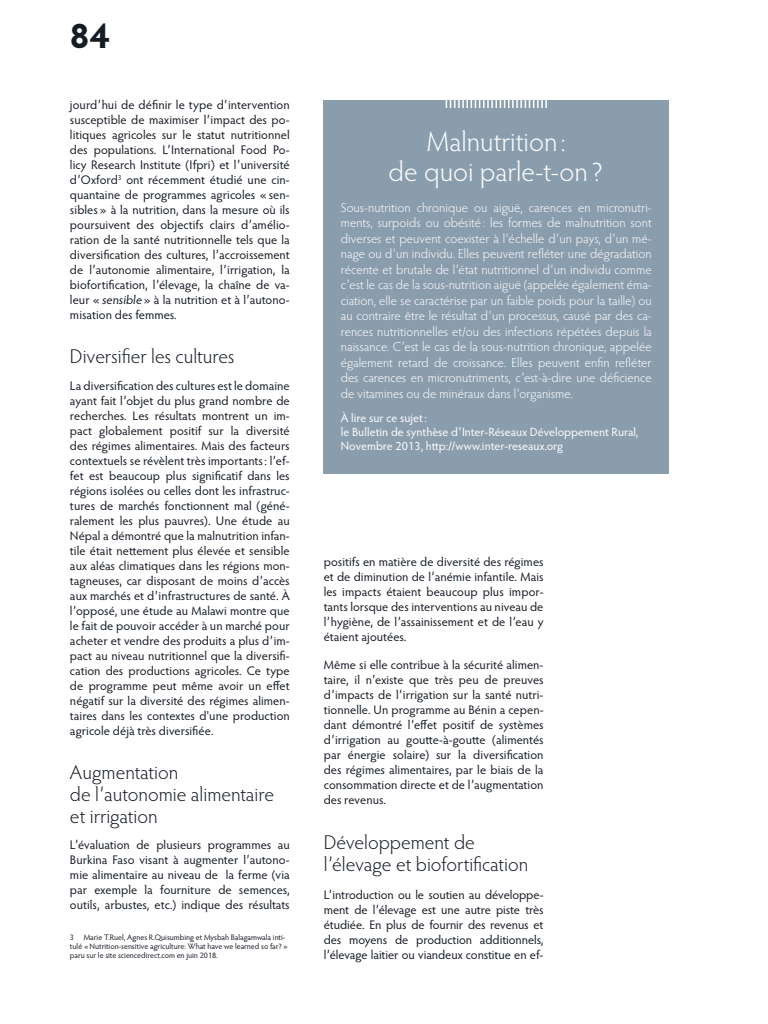
<style>
.page{position:relative;width:768px;height:1024px;background:#fff}
.page>*{position:absolute;margin:0;border:0;box-sizing:border-box;transform-origin:0 0}
.t1{font:700 36px "Hypatia Sans Pro";color:#161c24}
.t2{font:300 28px/30px "Hypatia Sans Pro";color:#fff;text-align:center}
.t3{font:300 20px/22px "Hypatia Sans Pro";color:#161c24}
.t4{font:300 13px/15.5px "Hypatia Sans Pro";letter-spacing:.005em;color:#fff;text-align:justify}
.t5{font:12.5px/15px "Hypatia Sans Pro";color:#161c24;text-align:justify}
.t6{font:12px/14px "Hypatia Sans Pro";letter-spacing:.005em;color:#fff}
.t7{font:8px/9px "Hypatia Sans Pro";color:#161c24}
</style>
<div class="page">
<div style="left:324px;top:100px;width:345px;height:373px;background:#8a9dad"></div>
<svg style="left:446px;top:100px;width:101px;height:8px"></svg>
<h1 class="t1" style="left:70px;top:11px;width:41px">84</h1>
<p class="t5" style="left:70px;top:97px;width:221px">jourd’hui de définir le type d’intervention susceptible de maximiser l’impact des po&shy;litiques agricoles sur le statut nutritionnel des populations. L’International Food Po&shy;licy Research Institute (Ifpri) et l’université d’Oxford<sup>3</sup> ont récemment étudié une cin&shy;quantaine de programmes agricoles «sen&shy;sibles» à la nutrition, dans la mesure où ils poursuivent des objectifs clairs d’amélio&shy;ration de la santé nutritionnelle tels que la diversification des cultures, l’accroissement de l’autonomie alimentaire, l’irrigation, la biofortification, l’élevage, la chaîne de va&shy;leur «sensible» à la nutrition et à l’autono&shy;misation des femmes.</p>
<h3 class="t3" style="left:70px;top:345px;width:166px">Diversifier les cultures</h3>
<p class="t5" style="left:70px;top:378px;width:221px">La diversification des cultures est le domaine ayant fait l’objet du plus grand nombre de recherches. Les résultats montrent un im&shy;pact globalement positif sur la diversité des régimes alimentaires. Mais des facteurs contextuels se révèlent très importants: l’ef&shy;fet est beaucoup plus significatif dans les régions isolées ou celles dont les infrastruc&shy;tures de marchés fonctionnent mal (géné&shy;ralement les plus pauvres). Une étude au Népal a démontré que la malnutrition infan&shy;tile était nettement plus élevée et sensible aux aléas climatiques dans les régions mon&shy;tagneuses, car disposant de moins d’accès aux marchés et d’infrastructures de santé. À l’opposé, une étude au Malawi montre que le fait de pouvoir accéder à un marché pour acheter et vendre des produits a plus d’im&shy;pact au niveau nutritionnel que la diversifi&shy;cation des productions agricoles. Ce type de programme peut même avoir un effet négatif sur la diversité des régimes alimen&shy;taires dans les contextes d'une production agricole déjà très diversifiée.</p>
<h3 class="t3" style="left:70px;top:760px;width:206px">Augmentation<br>de l’autonomie alimentaire et irrigation</h3>
<p class="t5" style="left:70px;top:837px;width:221px">L’évaluation de plusieurs programmes au Burkina Faso visant à augmenter l’autono&shy;mie alimentaire au niveau de la ferme (via par exemple la fourniture de semences, outils, arbustes, etc.) indique des résultats</p>
<p class="t7" style="left:70px;top:933px;width:219px">3 Marie T.Ruel, Agnes R.Quisumbing et Mysbah Balagamwala inti&shy;tulé «Nutrition-sensitive agriculture: What have we learned so far?» paru sur le site sciencedirect.com en juin 2018.</p>
<h2 class="t2" style="left:389px;top:125px;width:217px">Malnutrition :<br>de quoi parle-t-on ?</h2>
<p class="t4" style="left:341px;top:199px;width:312px">Sous-nutrition chronique ou aiguë, carences en micronutri&shy;ments, surpoids ou obésité : les formes de malnutrition sont diverses et peuvent coexister à l’échelle d’un pays, d’un mé&shy;nage ou d’un individu. Elles peuvent refléter une dégradation récente et brutale de l’état nutritionnel d’un individu comme c’est le cas de la sous-nutrition aiguë (appelée également éma&shy;ciation, elle se caractérise par un faible poids pour la taille) ou au contraire être le résultat d’un processus, causé par des ca&shy;rences nutritionnelles et/ou des infections répétées depuis la naissance. C’est le cas de la sous-nutrition chronique, appelée également retard de croissance. Elles peuvent enfin refléter des carences en micronutriments, c’est-à-dire une déficience de vitamines ou de minéraux dans l’organisme.</p>
<p class="t6" style="left:341px;top:410px;width:299px">À lire sur ce sujet:<br>le Bulletin de synthèse d’Inter-Réseaux Développement Rural,<br>Novembre 2013, http://www.inter-reseaux.org</p>
<p class="t5" style="left:324px;top:553px;width:221px">positifs en matière de diversité des régimes et de diminution de l’anémie infantile. Mais les impacts étaient beaucoup plus impor&shy;tants lorsque des interventions au niveau de l’hygiène, de l’assainissement et de l’eau y étaient ajoutées.</p>
<p class="t5" style="left:324px;top:657px;width:221px">Même si elle contribue à la sécurité alimen&shy;taire, il n’existe que très peu de preuves d’impacts de l’irrigation sur la santé nutri&shy;tionnelle. Un programme au Bénin a cepen&shy;dant démontré l’effet positif de systèmes d’irrigation au goutte-à-goutte (alimentés par énergie solaire) sur la diversification des régimes alimentaires, par le biais de la consommation directe et de l’augmentation des revenus.</p>
<h3 class="t3" style="left:324px;top:831px;width:206px">Développement de l’élevage et biofortification</h3>
<p class="t5" style="left:324px;top:887px;width:221px">L’introduction ou le soutien au développe&shy;ment de l’élevage est une autre piste très étudiée. En plus de fournir des revenus et des moyens de production additionnels, l’élevage laitier ou viandeux constitue en ef-</p>
</div>
